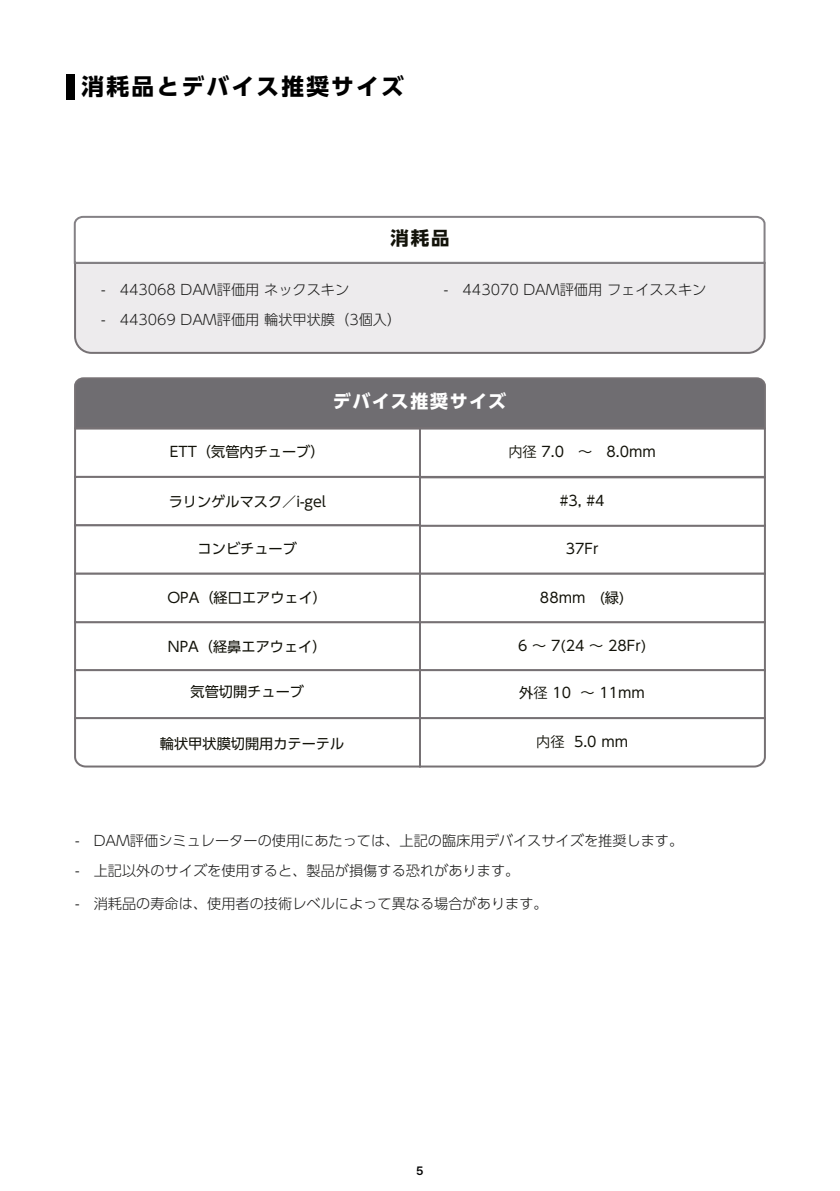
<style>
.page{position:relative;width:840px;height:1191px;background:#fff}
.page>*{position:absolute;margin:0;border:0;box-sizing:border-box;transform-origin:0 0}
.t1{font:700 22.6px "UD Shin Go Pro";letter-spacing:.1em;color:#000}
.t2{font:700 18.4px "UD Shin Go Pro";color:#121209}
.t3{font:700 18px "UD Shin Go Pro";letter-spacing:.08em;color:#fff}
.t4{font:300 14.2px "UD Shin Go Pro";color:#1c1c1b}
.t5{font:14.2px "UD Shin Go Pro";color:#121209}
.t6{font:600 12px "Pretendard";color:#000}
.s1{font-family:"Koz Go Pr 6 N"}
</style>
<div class="page">
<div style="left:74px;top:669px;width:347px;height:50px;background:#fff;border:2px solid #767174"></div>
<div style="left:419px;top:669px;width:346px;height:50px;background:#fff;border:2px solid #767174"></div>
<svg style="left:74px;top:716px;width:692px;height:52px"></svg>
<div style="left:74px;top:427px;width:347px;height:51px;background:#fff;border:2px solid #767174"></div>
<div style="left:419px;top:427px;width:346px;height:51px;background:#fff;border:2px solid #767174"></div>
<div style="left:74px;top:476px;width:347px;height:50px;background:#fff;border:2px solid #767174"></div>
<div style="left:74px;top:524px;width:347px;height:51px;background:#fff;border:2px solid #767174"></div>
<div style="left:419px;top:524px;width:346px;height:51px;background:#fff;border:2px solid #767174"></div>
<div style="left:419px;top:476px;width:346px;height:51px;background:#fff;border:2px solid #767174"></div>
<div style="left:74px;top:573px;width:347px;height:50px;background:#fff;border:2px solid #767174"></div>
<div style="left:419px;top:573px;width:346px;height:50px;background:#fff;border:2px solid #767174"></div>
<div style="left:74px;top:265px;width:692px;height:89px;background:#edebed"></div>
<div style="left:74px;top:377px;width:692px;height:53px;background:#6f6d71"></div>
<svg style="left:73px;top:215px;width:693px;height:50px"></svg>
<div style="left:66px;top:74px;width:8px;height:26px;background:#000"></div>
<h1 class="t1" style="left:81px;top:68px;width:324px">消耗品とデバイス推奨サイズ</h1>
<p class="t2" style="left:390px;top:223px;width:60px">消耗品</p>
<p class="t4" style="left:101px;top:278px;width:249px">- 443068 DAM評価用ネックスキン</p>
<p class="t4" style="left:443px;top:278px;width:264px">- 443070 DAM評価用フェイススキン</p>
<p class="t4" style="left:101px;top:308px;width:301px">- 443069 DAM評価用輪状甲状膜（3個入）</p>
<p class="t3" style="left:332px;top:386px;width:175px">デバイス推奨サイズ</p>
<p class="t5" style="left:170px;top:440px;width:156px">ETT（気管内チューブ）</p>
<p class="t5" style="left:169px;top:490px;width:158px">ラリンゲルマスク／i-gel</p>
<p class="t5" style="left:197px;top:537px;width:101px">コンビチューブ</p>
<p class="t5" style="left:508px;top:440px;width:149px"><span class="s1">内径</span> 7.0 ～　8.0mm</p>
<p class="t5" style="left:559px;top:489px;width:46px">#3, #4</p>
<p class="t5" style="left:565px;top:537px;width:34px">37Fr</p>
<p class="t5" style="left:167px;top:585px;width:161px">OPA（経口エアウェイ）</p>
<p class="t5" style="left:539px;top:585px;width:86px">88mm (緑)</p>
<p class="t5" style="left:518px;top:634px;width:130px">6 ～ 7(24 ～ 28Fr)</p>
<p class="t5" style="left:168px;top:634px;width:160px">NPA（経鼻エアウェイ）</p>
<p class="t5" style="left:190px;top:680px;width:115px">気管切開チューブ</p>
<p class="t5" style="left:160px;top:732px;width:186px">輪状甲状膜切開用カテーテル</p>
<p class="t5" style="left:519px;top:681px;width:127px">外<span class="s1">径</span> 10 ～ 11mm</p>
<p class="t5" style="left:536px;top:730px;width:93px"><span class="s1">内径</span> 5.0 mm</p>
<p class="t4" style="left:75px;top:829px;width:609px">- DAM評価シミュレーターの使用にあたっては、上記の臨床用デバイスサイズを推奨します。</p>
<p class="t4" style="left:75px;top:859px;width:445px">- 上記以外のサイズを使用すると、製品が損傷する恐れがあります。</p>
<p class="t4" style="left:75px;top:892px;width:474px">- 消耗品の寿命は、使用者の技術レベルによって異なる場合があります。</p>
<p class="t6" style="left:416px;top:1162px;width:9px">5</p>
</div>
